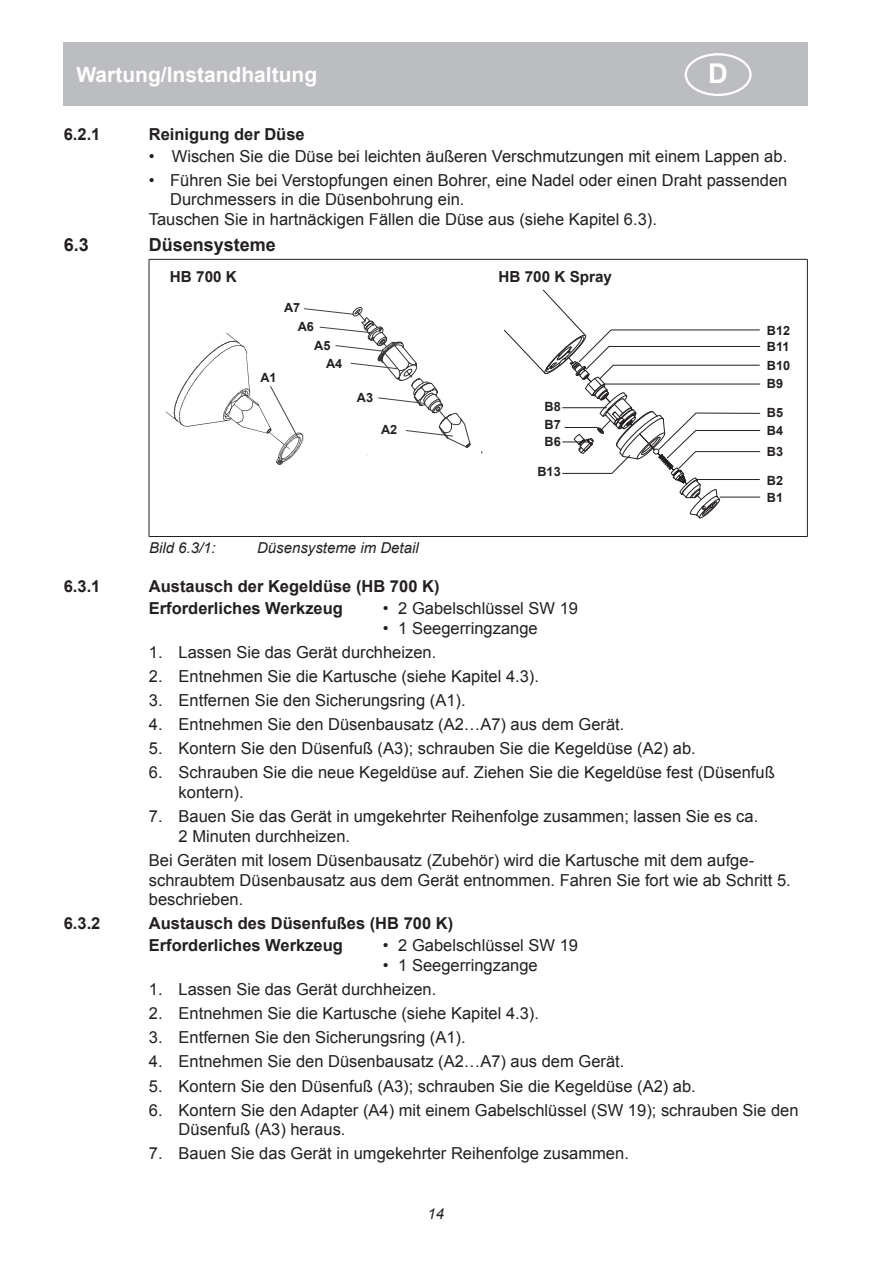
<style>
.page{position:relative;width:893px;height:1263px;background:#fff}
.page>*{position:absolute;margin:0;border:0;box-sizing:border-box;transform-origin:0 0}
.t1{font:700 27.3px "Arial";color:#fff}
.t2{font:700 21px "Arial";color:#fff}
.t3{font:700 18px "Arial";color:#231f20}
.t4{font:16.5px/19.8px "Arial";color:#231f20}
.t5{font:700 16.5px/21.9px "Arial";color:#231f20}
.t6{font:700 15.3px "Arial";color:#231f20}
.t7{font:italic 15px "Arial";color:#231f20}
.t8{font:700 12.75px/18.6px "Arial";color:#231f20}
</style>
<div class="page">
<div style="left:64px;top:43px;width:744px;height:63px;background:#bcbdc0"></div>
<hr style="left:149px;top:259px;width:658px;height:1px;background:#231f20">
<hr style="left:149px;top:260px;width:1px;height:276px;background:#231f20">
<hr style="left:807px;top:260px;width:1px;height:276px;background:#231f20">
<hr style="left:149px;top:536px;width:658px;height:1px;background:#231f20">
<svg style="left:166px;top:307px;width:305px;height:158px"></svg>
<svg style="left:504px;top:289px;width:257px;height:229px"></svg>
<div style="left:685px;top:53px;width:67px;height:43px;border:2px solid #fff;border-radius:50%"></div>
<p class="t2" style="left:77px;top:61px;width:242px">Wartung/Instandhaltung</p>
<h1 class="t1" style="left:708px;top:59px;width:21px">D</h1>
<p class="t5" style="left:64px;top:123px;width:38px">6.2.1</p>
<p class="t5" style="left:149px;top:123px;width:157px">Reinigung der Düse</p>
<p class="t4" style="left:149px;top:146px;width:640px">• Wischen Sie die Düse bei leichten äußeren Verschmutzungen mit einem Lappen ab.</p>
<p class="t4" style="left:149px;top:170px;width:640px">• Führen Sie bei Verstopfungen einen Bohrer, eine Nadel oder einen Draht passenden</p>
<p class="t4" style="left:170px;top:190px;width:296px">Durchmessers in die Düsenbohrung ein.</p>
<p class="t4" style="left:149px;top:210px;width:510px">Tauschen Sie in hartnäckigen Fällen die Düse aus (siehe Kapitel 6.3).</p>
<p class="t3" style="left:64px;top:233px;width:27px">6.3</p>
<p class="t3" style="left:149px;top:233px;width:129px">Düsensysteme</p>
<p class="t6" style="left:170px;top:266px;width:68px">HB 700 K</p>
<p class="t6" style="left:498px;top:266px;width:115px">HB 700 K Spray</p>
<p class="t8" style="left:284px;top:299px;width:18px">A7</p>
<p class="t8" style="left:298px;top:318px;width:18px">A6</p>
<p class="t8" style="left:314px;top:336px;width:18px">A5</p>
<p class="t8" style="left:260px;top:369px;width:18px">A1</p>
<p class="t8" style="left:326px;top:354px;width:18px">A4</p>
<p class="t8" style="left:357px;top:389px;width:18px">A3</p>
<p class="t8" style="left:381px;top:421px;width:18px">A2</p>
<p class="t7" style="left:149px;top:538px;width:68px">Bild 6.3/1:</p>
<p class="t7" style="left:257px;top:538px;width:163px">Düsensysteme im Detail</p>
<p class="t8" style="left:544px;top:397px;width:18px">B8<br>B7</p>
<p class="t8" style="left:544px;top:432px;width:18px">B6</p>
<p class="t8" style="left:537px;top:463px;width:25px">B13</p>
<p class="t8" style="left:767px;top:321px;width:25px">B12</p>
<p class="t8" style="left:767px;top:338px;width:24px">B11</p>
<p class="t8" style="left:767px;top:356px;width:25px">B10</p>
<p class="t8" style="left:767px;top:375px;width:18px">B9</p>
<p class="t8" style="left:767px;top:404px;width:18px">B5</p>
<p class="t8" style="left:767px;top:422px;width:18px">B4</p>
<p class="t8" style="left:767px;top:443px;width:18px">B3</p>
<p class="t8" style="left:767px;top:471px;width:18px">B2</p>
<p class="t8" style="left:767px;top:488px;width:18px">B1</p>
<p class="t5" style="left:64px;top:576px;width:38px">6.3.1</p>
<p class="t5" style="left:149px;top:576px;width:292px">Austausch der Kegeldüse (HB 700 K)<br>Erforderliches Werkzeug</p>
<p class="t4" style="left:383px;top:598px;width:197px">• 2 Gabelschlüssel SW 19</p>
<p class="t4" style="left:383px;top:618px;width:157px">• 1 Seegerringzange</p>
<p class="t4" style="left:149px;top:642px;width:289px">1. Lassen Sie das Gerät durchheizen.</p>
<p class="t4" style="left:149px;top:666px;width:392px">2. Entnehmen Sie die Kartusche (siehe Kapitel 4.3).</p>
<p class="t4" style="left:149px;top:690px;width:318px">3. Entfernen Sie den Sicherungsring (A1).</p>
<p class="t4" style="left:149px;top:714px;width:477px">4. Entnehmen Sie den Düsenbausatz (A2…A7) aus dem Gerät.</p>
<p class="t4" style="left:149px;top:738px;width:549px">5. Kontern Sie den Düsenfuß (A3); schrauben Sie die Kegeldüse (A2) ab.</p>
<p class="t4" style="left:179px;top:762px;width:598px;text-indent:-30px">6. Schrauben Sie die neue Kegeldüse auf. Ziehen Sie die Kegeldüse fest (Düsenfuß kontern).</p>
<p class="t4" style="left:179px;top:806px;width:581px;text-indent:-30px">7. Bauen Sie das Gerät in umgekehrter Reihenfolge zusammen; lassen Sie es ca.<br>2 Minuten durchheizen.</p>
<p class="t4" style="left:149px;top:850px;width:643px">Bei Geräten mit losem Düsenbausatz (Zubehör) wird die Kartusche mit dem aufge&shy;schraubtem Düsenbausatz aus dem Gerät entnommen. Fahren Sie fort wie ab Schritt 5. beschrieben.</p>
<p class="t5" style="left:64px;top:913px;width:38px">6.3.2</p>
<p class="t5" style="left:149px;top:913px;width:306px">Austausch des Düsenfußes (HB 700 K)<br>Erforderliches Werkzeug</p>
<p class="t4" style="left:383px;top:936px;width:197px">• 2 Gabelschlüssel SW 19</p>
<p class="t4" style="left:383px;top:956px;width:157px">• 1 Seegerringzange</p>
<p class="t4" style="left:149px;top:980px;width:289px">1. Lassen Sie das Gerät durchheizen.</p>
<p class="t4" style="left:149px;top:1004px;width:392px">2. Entnehmen Sie die Kartusche (siehe Kapitel 4.3).</p>
<p class="t4" style="left:149px;top:1028px;width:318px">3. Entfernen Sie den Sicherungsring (A1).</p>
<p class="t4" style="left:149px;top:1052px;width:477px">4. Entnehmen Sie den Düsenbausatz (A2…A7) aus dem Gerät.</p>
<p class="t4" style="left:149px;top:1076px;width:549px">5. Kontern Sie den Düsenfuß (A3); schrauben Sie die Kegeldüse (A2) ab.</p>
<p class="t4" style="left:179px;top:1100px;width:621px;text-indent:-30px">6. Kontern Sie den Adapter (A4) mit einem Gabelschlüssel (SW 19); schrauben Sie den<br>Düsenfuß (A3) heraus.</p>
<p class="t4" style="left:149px;top:1144px;width:482px">7. Bauen Sie das Gerät in umgekehrter Reihenfolge zusammen.</p>
<p class="t7" style="left:427px;top:1204px;width:18px">14</p>
</div>
